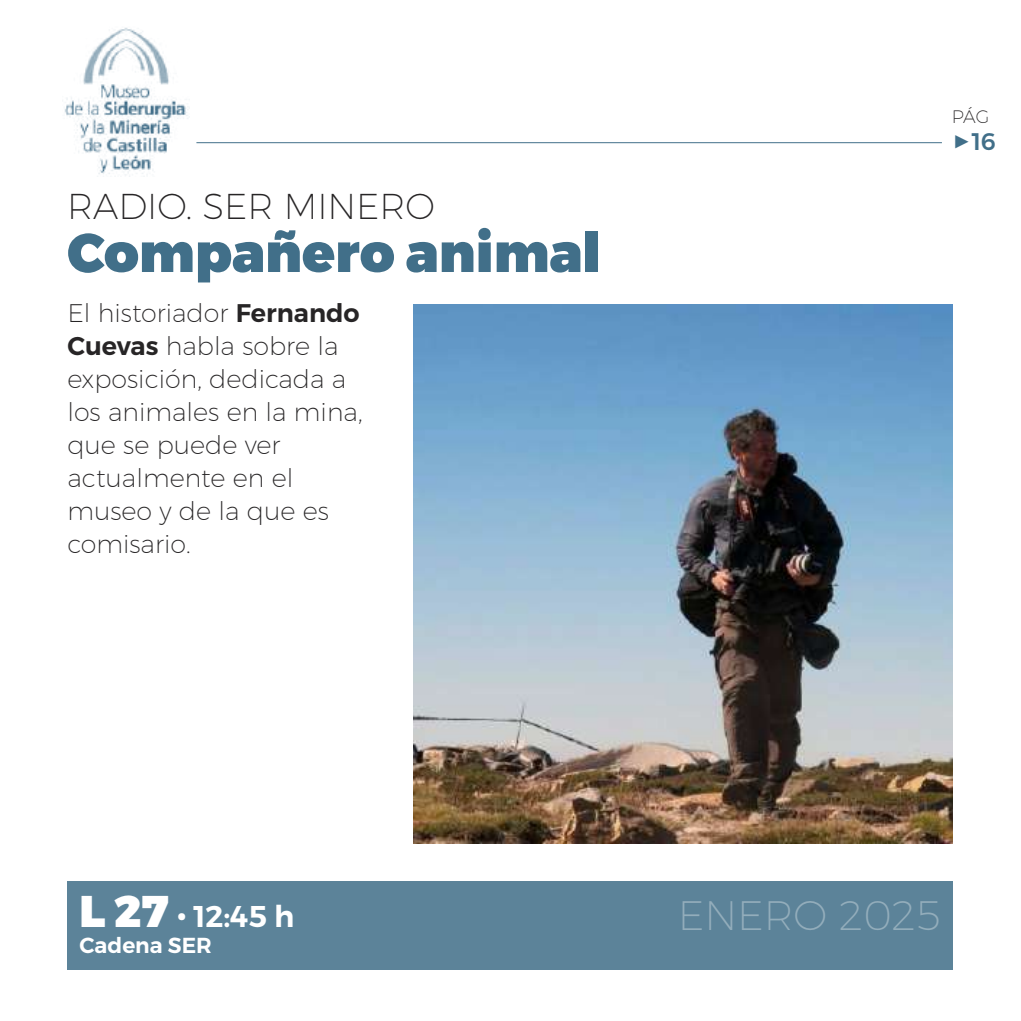
<style>
.page{position:relative;width:1021px;height:1021px;background:#fff}
.page>*{position:absolute;margin:0;border:0;box-sizing:border-box;transform-origin:0 0}
.t1{font:900 54px "Montserrat";color:#416f89}
.t2{font:200 41.1px "Montserrat";color:#93adbb}
.t3{font:200 36px "Montserrat";color:#272526}
.t4{font:600 30px "Montserrat";color:#fff}
.t5{font:200 25.5px/33px "Montserrat";color:#272526}
.t6{font:500 24px "Montserrat";color:#416f89}
.t7{font:600 21.6px "Montserrat";color:#fff}
.t8{font:200 18px "Montserrat";color:#272526}
.s1{font-weight:600}
.s2{font-weight:800;font-size:31.2px}
.s3{font-weight:900;font-size:44.4px}
</style>
<div class="page">
<img style="left:64px;top:27px;width:124px;height:150px">
<div style="left:67px;top:881px;width:885px;height:88px;background:#5c8399"></div>
<img style="left:413px;top:304px;width:539px;height:539px">
<hr style="left:196px;top:142px;width:745px;height:1px;background:#416f89">
<h3 class="t3" style="left:67px;top:192px;width:369px">RADIO. SER MINERO</h3>
<h1 class="t1" style="left:67px;top:232px;width:535px">Compañero animal</h1>
<p class="t5" style="left:67px;top:298px;width:297px">El historiador <span class="s1">Fernando<br>Cuevas</span> habla sobre la exposición, dedicada a los animales en la mina, que se puede ver actualmente en el museo y de la que es comisario.</p>
<p class="t8" style="left:951px;top:110px;width:39px">PÁG</p>
<p class="t6" style="left:951px;top:132px;width:46px"><span class="s2">▶</span>16</p>
<p class="t4" style="left:79px;top:905px;width:217px"><span class="s3">L 27</span> • 12:45 h</p>
<h2 class="t2" style="left:677px;top:899px;width:264px">ENERO 2025</h2>
<p class="t7" style="left:79px;top:937px;width:134px">Cadena SER</p>
</div>
